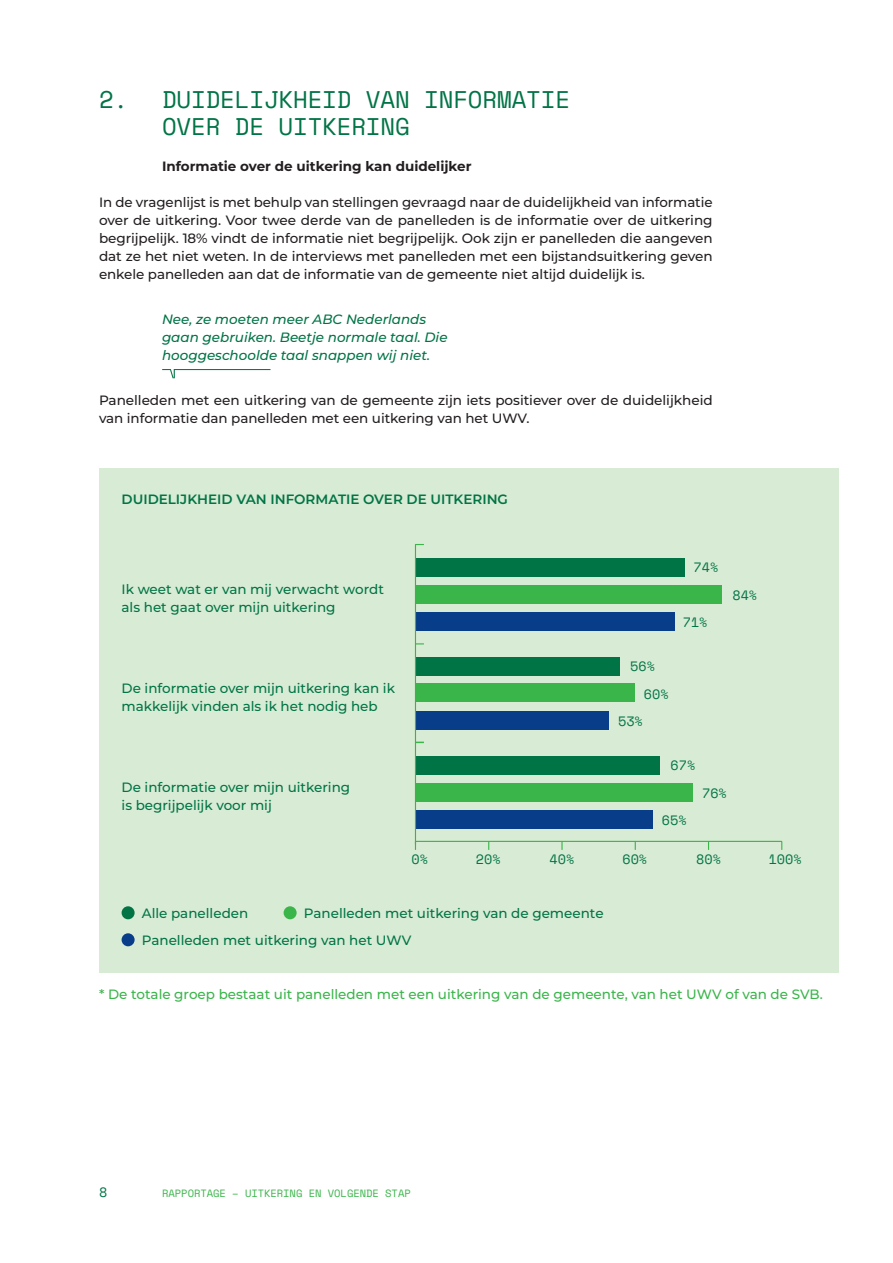
<style>
.page{position:relative;width:893px;height:1263px;background:#fff}
.page>*{position:absolute;margin:0;border:0;box-sizing:border-box;transform-origin:0 0}
.t1{font:24px/27px "Space Mono";letter-spacing:-.005em;color:#017446}
.Copy{font:500 13.5px/18px "Montserrat";letter-spacing:-.005em;color:#231f20;text-align:justify}
.Kader{font:500 13.5px/18px "Montserrat";color:#017446}
.t2{font:italic 500 13.5px/18px "Montserrat";color:#017446}
.Kader-2{font:500 13.5px "Montserrat";color:#3ab54a}
.Infographics_Mono{font:13.5px "Space Mono";color:#017446}
.Kader-3{font:600 13.5px "Montserrat";color:#017446}
.t3{font:700 13.5px "Montserrat";color:#231f20}
.t4{font:10.5px "Space Mono";letter-spacing:-.005em;color:#3ab54a}
</style>
<div class="page">
<svg style="left:162px;top:369px;width:108px;height:9px"></svg>
<div style="left:99px;top:468px;width:740px;height:504px;background:#d8ebd4"></div>
<div style="left:415px;top:558px;width:270px;height:18px;background:#017446"></div>
<div style="left:415px;top:657px;width:205px;height:18px;background:#017446"></div>
<div style="left:415px;top:756px;width:245px;height:18px;background:#017446"></div>
<div style="left:415px;top:585px;width:307px;height:18px;background:#3ab54a"></div>
<div style="left:415px;top:684px;width:220px;height:18px;background:#3ab54a"></div>
<div style="left:415px;top:783px;width:278px;height:18px;background:#3ab54a"></div>
<div style="left:415px;top:612px;width:260px;height:18px;background:#083e89"></div>
<div style="left:415px;top:711px;width:194px;height:18px;background:#083e89"></div>
<div style="left:415px;top:810px;width:238px;height:18px;background:#083e89"></div>
<hr style="left:415px;top:545px;width:1px;height:299px;background:#3ab54a">
<hr style="left:415px;top:841px;width:367px;height:1px;background:#3ab54a">
<svg style="left:561px;top:842px;width:2px;height:8px"></svg>
<div style="left:122px;top:906px;width:13px;height:13px;background:#017446;border-radius:50%"></div>
<div style="left:284px;top:906px;width:13px;height:13px;background:#3ab54a;border-radius:50%"></div>
<div style="left:122px;top:933px;width:13px;height:13px;background:#083e89;border-radius:50%"></div>
<h1 class="t1" style="left:162px;top:85px;width:410px;text-indent:-63px">2. DUIDELIJKHEID VAN INFORMATIE<br>OVER DE UITKERING</h1>
<h2 class="t3" style="left:162px;top:156px;width:311px">Informatie over de uitkering kan duidelijker</h2>
<p class="Copy" style="left:99px;top:193px;width:615px">In de vragenlijst is met behulp van stellingen gevraagd naar de duidelijkheid van informatie over de uitkering. Voor twee derde van de panelleden is de informatie over de uitkering begrijpelijk. 18% vindt de informatie niet begrijpelijk. Ook zijn er panelleden die aangeven dat ze het niet weten. In de interviews met panelleden met een bijstandsuitkering geven enkele panelleden aan dat de informatie van de gemeente niet altijd duidelijk is.</p>
<p class="t2" style="left:162px;top:310px;width:287px">Nee, ze moeten meer ABC Nederlands gaan gebruiken. Beetje normale taal. Die hooggeschoolde taal snappen wij niet.</p>
<p class="Copy" style="left:99px;top:391px;width:615px">Panelleden met een uitkering van de gemeente zijn iets positiever over de duidelijkheid van informatie dan panelleden met een uitkering van het UWV.</p>
<p class="Kader-3" style="left:122px;top:490px;width:388px">DUIDELIJKHEID VAN INFORMATIE OVER DE UITKERING</p>
<p class="Kader" style="left:122px;top:580px;width:264px">Ik weet wat er van mij verwacht wordt als het gaat over mijn uitkering</p>
<p class="Kader" style="left:122px;top:679px;width:275px">De informatie over mijn uitkering kan ik makkelijk vinden als ik het nodig heb</p>
<p class="Kader" style="left:122px;top:778px;width:230px">De informatie over mijn uitkering is begrijpelijk voor mij</p>
<p class="Infographics_Mono" style="left:693px;top:557px;width:26px">74%</p>
<p class="Infographics_Mono" style="left:683px;top:612px;width:26px">71%</p>
<p class="Infographics_Mono" style="left:732px;top:585px;width:26px">84%</p>
<p class="Infographics_Mono" style="left:630px;top:656px;width:26px">56%</p>
<p class="Infographics_Mono" style="left:644px;top:684px;width:26px">60%</p>
<p class="Infographics_Mono" style="left:618px;top:711px;width:26px">53%</p>
<p class="Infographics_Mono" style="left:670px;top:755px;width:26px">67%</p>
<p class="Infographics_Mono" style="left:662px;top:810px;width:26px">65%</p>
<p class="Infographics_Mono" style="left:702px;top:783px;width:26px">76%</p>
<p class="Infographics_Mono" style="left:412px;top:849px;width:18px">0%</p>
<p class="Infographics_Mono" style="left:476px;top:849px;width:26px">20%</p>
<p class="Infographics_Mono" style="left:550px;top:849px;width:26px">40%</p>
<p class="Infographics_Mono" style="left:622px;top:849px;width:26px">60%</p>
<p class="Infographics_Mono" style="left:696px;top:849px;width:26px">80%</p>
<p class="Infographics_Mono" style="left:769px;top:849px;width:35px">100%</p>
<p class="Kader" style="left:142px;top:904px;width:108px">Alle panelleden</p>
<p class="Kader" style="left:304px;top:904px;width:301px">Panelleden met uitkering van de gemeente</p>
<p class="Kader" style="left:142px;top:931px;width:271px">Panelleden met uitkering van het UWV</p>
<p class="Kader-2" style="left:99px;top:985px;width:725px">* De totale groep bestaat uit panelleden met een uitkering van de gemeente, van het UWV of van de SVB.</p>
<p class="Infographics_Mono" style="left:99px;top:1182px;width:10px">8</p>
<p class="t4" style="left:162px;top:1186px;width:250px">RAPPORTAGE – UITKERING EN VOLGENDE STAP</p>
</div>
